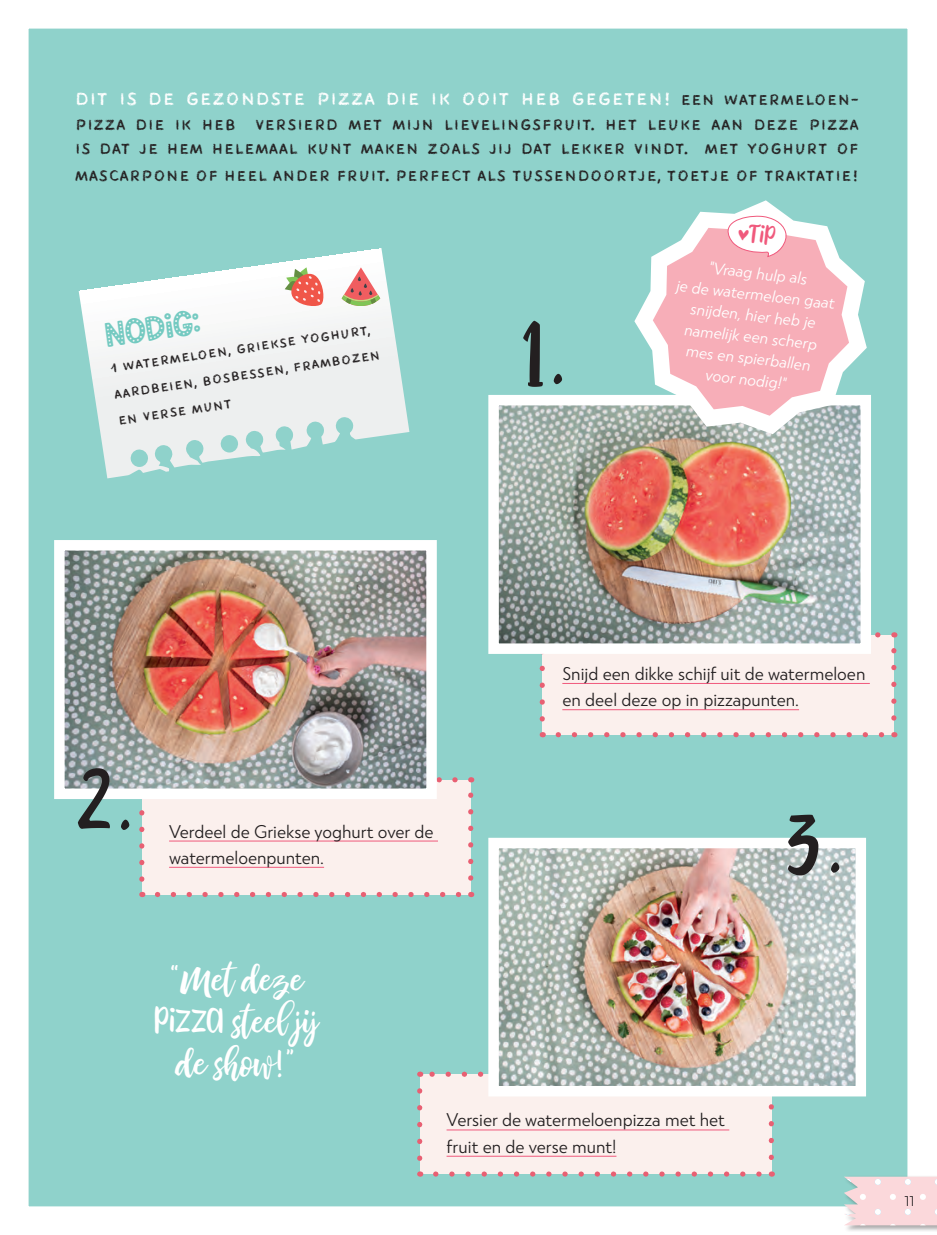
<style>
.page{position:relative;width:937px;height:1235px;background:#fff}
.page>*{position:absolute;margin:0;border:0;box-sizing:border-box;transform-origin:0 0}
.t1{font:87.5px "bhatoshaicaps";color:#231f20}
.t2{font:35px/42px "bhatoshine";color:#fff;text-align:center}
.t3{font:29.75px "Uncle Grump Dotty";color:#74cac1}
.t4{font:24.5px "Palomino Sans Two";color:#fff}
.t5{font:21px/25.4px "Palomino Sans Two";color:#231f20;text-align:justify}
.t6{font:300 18.38px/26.2px "Atlan";color:#231f20}
.t7{font:17.5px/26.6px "Palomino Sans Two";color:#231f20}
.t8{font:italic 300 16.62px/21.3px "Atlan";color:#fff;text-align:center}
.t9{font:300 14px "Atlan";color:#231f20}
.s1{font-size:21px;color:#231f20}
.s2{font-family:"bhatoshaicaps"}
</style>
<div class="page">
<div style="left:27px;top:27px;width:882px;height:1180px;background:#8fd2cb;border:2px solid #fff"></div>
<div style="left:420px;top:1074px;width:351px;height:99px;background:#fbf0ed"></div>
<svg style="left:417px;top:1090px;width:5px;height:71px"></svg>
<svg style="left:436px;top:1171px;width:327px;height:5px"></svg>
<svg style="left:768px;top:1096px;width:6px;height:61px"></svg>
<svg style="left:429px;top:1071px;width:55px;height:5px"></svg>
<img style="left:499px;top:848px;width:356px;height:237px">
<div style="left:488px;top:837px;width:378px;height:259px;border:10px solid #fff"></div>
<svg style="left:78px;top:248px;width:331px;height:230px"></svg>
<div style="left:142px;top:779px;width:329px;height:115px;background:#fbf0ed"></div>
<svg style="left:157px;top:892px;width:306px;height:5px"></svg>
<svg style="left:468px;top:792px;width:5px;height:86px"></svg>
<svg style="left:437px;top:777px;width:18px;height:5px"></svg>
<svg style="left:139px;top:810px;width:5px;height:87px"></svg>
<div style="left:542px;top:635px;width:352px;height:99px;background:#fbf0ed"></div>
<svg style="left:539px;top:654px;width:6px;height:68px"></svg>
<svg style="left:558px;top:732px;width:328px;height:5px"></svg>
<svg style="left:891px;top:648px;width:5px;height:70px"></svg>
<svg style="left:875px;top:632px;width:3px;height:5px"></svg>
<svg style="left:285px;top:267px;width:40px;height:40px;background:#e7a595"></svg>
<svg style="left:342px;top:267px;width:38px;height:41px;background:#e1b5a9"></svg>
<img style="left:499px;top:406px;width:361px;height:237px">
<div style="left:488px;top:395px;width:383px;height:259px;border:10px solid #fff"></div>
<svg style="left:634px;top:200px;width:232px;height:234px"></svg>
<hr style="left:446px;top:1129px;width:283px;height:1px;background:#f0597c">
<hr style="left:446px;top:1155px;width:170px;height:1px;background:#f0597c">
<hr style="left:169px;top:840px;width:269px;height:1px;background:#f0597c">
<hr style="left:169px;top:867px;width:155px;height:1px;background:#f0597c">
<hr style="left:562px;top:683px;width:308px;height:1px;background:#f0597c">
<hr style="left:562px;top:709px;width:237px;height:1px;background:#f0597c">
<img style="left:65px;top:551px;width:361px;height:237px">
<div style="left:54px;top:540px;width:383px;height:259px;border:10px solid #fff"></div>
<div style="left:843px;top:1175px;width:94px;height:56px;background:#231f20;opacity:.38"></div>
<svg style="left:844px;top:1176px;width:93px;height:49px;background:#f4dadc"></svg>
<svg style="left:653px;top:215px;width:196px;height:200px;background:#f0c3ca"></svg>
<p class="t4" style="left:75px;top:86px;width:785px">DIT IS DE GEZONDSTE PIZZA DIE IK OOIT HEB GEGETEN! <span class="s1">Een watermeloen-</span></p>
<p class="t5" style="left:75px;top:112px;width:785px">pizza die ik heb versierd met mijn lievelingsfruit. Het leuke aan deze pizza is dat je hem helemaal kunt maken zoals jij dat lekker vindt. Met yoghurt of mascarpone of heel ander fruit. Perfect als tussendoortje, toetje of traktatie!</p>
<h3 class="t3" style="left:102px;top:312px;width:97px;rotate:-9deg">Nodig:</h3>
<p class="t7" style="left:108px;top:354px;width:271px;rotate:-8deg">1 watermeloen, Griekse yoghurt, aardbeien, bosbessen, frambozen en verse munt</p>
<h1 class="t1" style="left:526px;top:288px;width:49px">1.</h1>
<p class="t8" style="left:679px;top:254px;width:161px;rotate:6deg">"Vraag hulp als<br>je de watermeloen gaat snijden, hier heb je namelijk een scherp mes en spierballen voor nodig!"</p>
<h1 class="t1" style="left:80px;top:733px;width:63px">2.</h1>
<p class="t6" style="left:169px;top:818px;width:266px">Verdeel de Griekse yoghurt over de watermeloenpunten.</p>
<p class="t6" style="left:562px;top:660px;width:305px">Snijd een dikke schijf uit de watermeloen en deel deze op in pizzapunten.</p>
<h1 class="t1" style="left:788px;top:776px;width:65px">3.</h1>
<h2 class="t2" style="left:155px;top:959px;width:165px">“Met deze <span class="s2">piZZa</span> steel jij de show!”</h2>
<p class="t6" style="left:446px;top:1106px;width:280px">Versier de watermeloenpizza met het fruit en de verse munt!</p>
<p class="t9" style="left:904px;top:1193px;width:11px">11</p>
</div>
